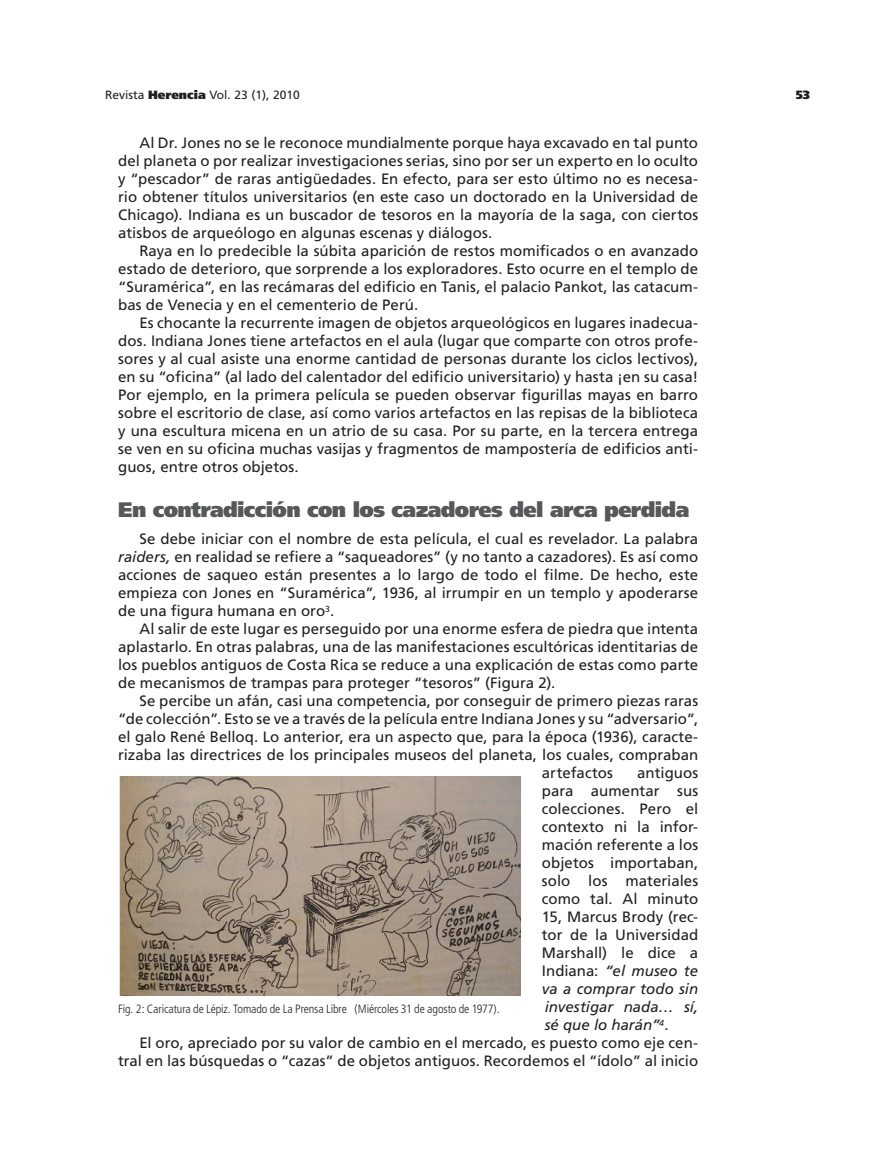
<style>
.page{position:relative;width:891px;height:1161px;background:#fff}
.page>*{position:absolute;margin:0;border:0;box-sizing:border-box;transform-origin:0 0}
.Subtítulos_del_artíc{font:900 21px "Frutiger";letter-spacing:-.03em;color:#57585a}
.t1{font:15px/18px "Frutiger";color:#231f20;text-align:justify}
.t2{font:300 condensed 12px "Frutiger";letter-spacing:-.01em;color:#231f20}
.t3{font:12px "Frutiger";color:#231f20}
.t4{font:900 12px "Frutiger";color:#231f20}
.s1{font-weight:900}
.s2{font-style:italic}
</style>
<div class="page">
<img style="left:120px;top:776px;width:401px;height:220px">
<p class="t3" style="left:105px;top:88px;width:196px">Revista <span class="s1">Herencia</span> Vol. 23 (1), 2010</p>
<p class="t4" style="left:796px;top:88px;width:16px">53</p>
<p class="t1" style="left:118px;top:134px;width:582px;text-indent:21px">Al Dr. Jones no se le reconoce mundialmente porque haya excavado en tal punto del planeta o por realizar investigaciones serias, sino por ser un experto en lo oculto y “pescador” de raras antigüedades. En efecto, para ser esto último no es necesa&shy;rio obtener títulos universitarios (en este caso un doctorado en la Universidad de Chicago). Indiana es un buscador de tesoros en la mayoría de la saga, con ciertos atisbos de arqueólogo en algunas escenas y diálogos.</p>
<p class="t1" style="left:118px;top:242px;width:582px;text-indent:21px">Raya en lo predecible la súbita aparición de restos momificados o en avanzado estado de deterioro, que sorprende a los exploradores. Esto ocurre en el templo de “Suramérica”, en las recámaras del edificio en Tanis, el palacio Pankot, las catacum&shy;bas de Venecia y en el cementerio de Perú.</p>
<p class="t1" style="left:118px;top:314px;width:582px;text-indent:21px">Es chocante la recurrente imagen de objetos arqueológicos en lugares inadecua&shy;dos. Indiana Jones tiene artefactos en el aula (lugar que comparte con otros profe&shy;sores y al cual asiste una enorme cantidad de personas durante los ciclos lectivos), en su “oficina” (al lado del calentador del edificio universitario) y hasta ¡en su casa!<br>Por ejemplo, en la primera película se pueden observar figurillas mayas en barro sobre el escritorio de clase, así como varios artefactos en las repisas de la biblioteca y una escultura micena en un atrio de su casa. Por su parte, en la tercera entrega se ven en su oficina muchas vasijas y fragmentos de mampostería de edificios anti&shy;guos, entre otros objetos.</p>
<p class="Subtítulos_del_artíc" style="left:118px;top:496px;width:573px">En contradicción con los cazadores del arca perdida</p>
<p class="t1" style="left:118px;top:530px;width:582px;text-indent:21px">Se debe iniciar con el nombre de esta película, el cual es revelador. La palabra <span class="s2">raiders,</span> en realidad se refiere a “saqueadores” (y no tanto a cazadores). Es así como acciones de saqueo están presentes a lo largo de todo el filme. De hecho, este empieza con Jones en “Suramérica”, 1936, al irrumpir en un templo y apoderarse de una figura humana en oro<sup>3</sup>.</p>
<p class="t1" style="left:118px;top:620px;width:582px;text-indent:21px">Al salir de este lugar es perseguido por una enorme esfera de piedra que intenta aplastarlo. En otras palabras, una de las manifestaciones escultóricas identitarias de los pueblos antiguos de Costa Rica se reduce a una explicación de estas como parte de mecanismos de trampas para proteger “tesoros” (Figura 2).</p>
<p class="t1" style="left:139px;top:692px;width:560px">Se percibe un afán, casi una competencia, por conseguir de primero piezas raras</p>
<p class="t1" style="left:118px;top:710px;width:582px">“de colección”. Esto se ve a través de la película entre Indiana Jones y su “adversario”,</p>
<p class="t1" style="left:118px;top:728px;width:582px">el galo René Belloq. Lo anterior, era un aspecto que, para la época (1936), caracte-</p>
<p class="t1" style="left:118px;top:746px;width:582px">rizaba las directrices de los principales museos del planeta, los cuales, compraban</p>
<p class="t1" style="left:542px;top:764px;width:73px">artefactos</p>
<p class="t1" style="left:542px;top:764px;width:158px;text-indent:95px">antiguos para aumentar sus colecciones. Pero el contexto ni la infor&shy;mación referente a los objetos importaban, solo los materiales como tal. Al minuto 15, Marcus Brody (rec&shy;tor de la Universidad Marshall) le dice a Indiana: <span class="s2">“el museo te va a comprar todo sin investigar nada… sí, sé que lo harán”</span><sup>4</sup>.</p>
<p class="t1" style="left:118px;top:1034px;width:582px;text-align:right">El oro, apreciado por su valor de cambio en el mercado, es puesto como eje cen&shy;tral en las búsquedas o “cazas” de objetos antiguos. Recordemos el “ídolo” al inicio</p>
<p class="t2" style="left:118px;top:1003px;width:383px">Fig. 2: Caricatura de Lépiz. Tomado de La Prensa Libre (Miércoles 31 de agosto de 1977).</p>
</div>
